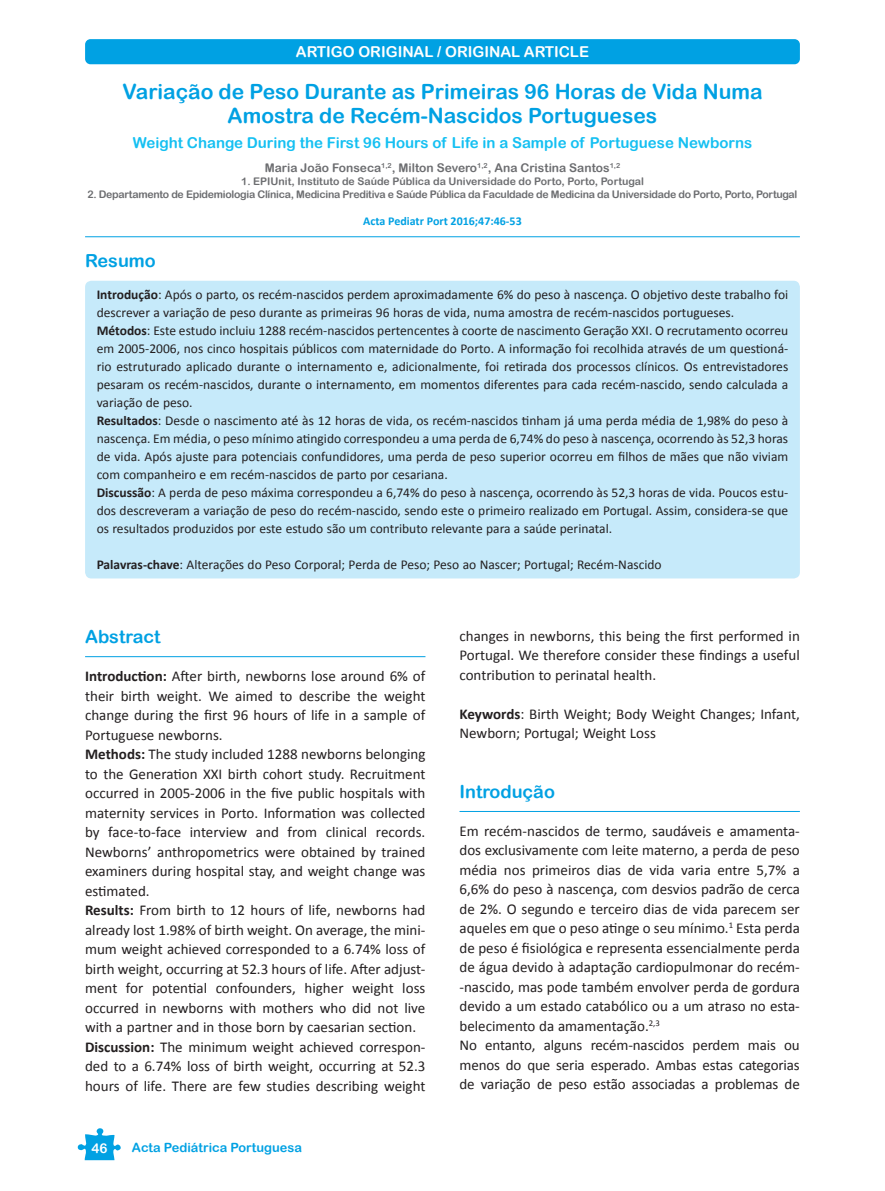
<style>
.page{position:relative;width:885px;height:1191px;background:#fff}
.page>*{position:absolute;margin:0;border:0;box-sizing:border-box;transform-origin:0 0}
.t1{font:21px/24px "Arial Rounded MT Bold";color:#00a1e3;text-align:center}
.t2{font:18px "Arial Rounded MT Bold";color:#00a1e3}
.t3{font:15px/19.5px "Calibri";color:#231f20}
.t4{font:15px "Arial Rounded MT Bold";color:#15c0f2}
.t5{font:15px "Arial Rounded MT Bold";color:#fff}
.t6{font:13.5px/18px "Calibri";color:#231f20}
.t7{font:13.5px "Arial Rounded MT Bold";color:#fff}
.t8{font:12.75px "Arial Rounded MT Bold";color:#00a1e3}
.t9{font:12px "Arial Rounded MT Bold";color:#6c6d70}
.t10{font:700 12px "Calibri";color:#00a1e3}
.t11{font:10.5px "Arial Rounded MT Bold";letter-spacing:-.025em;color:#6c6d70}
.t12{font:10.5px "Arial Rounded MT Bold";color:#6c6d70}
.s1{font-weight:700}
</style>
<div class="page">
<div style="left:85px;top:39px;width:714px;height:25px;background:#00a1e3;border-radius:5px"></div>
<svg style="left:77px;top:1128px;width:44px;height:32px"></svg>
<hr style="left:85px;top:236px;width:714px;height:1px;background:#00a1e3">
<div style="left:85px;top:281px;width:714px;height:297px;background:#c6eafa;border-radius:6px"></div>
<hr style="left:85px;top:656px;width:340px;height:1px;background:#00a1e3">
<hr style="left:459px;top:811px;width:340px;height:1px;background:#00a1e3">
<p class="t5" style="left:296px;top:43px;width:294px">ARTIGO ORIGINAL / ORIGINAL ARTICLE</p>
<h1 class="t1" style="left:122px;top:79px;width:641px">Variação de Peso Durante as Primeiras 96 Horas de Vida Numa<br>Amostra de Recém-Nascidos Portugueses</h1>
<p class="t4" style="left:133px;top:134px;width:621px">Weight Change During the First 96 Hours of Life in a Sample of Portuguese Newborns</p>
<p class="t9" style="left:265px;top:161px;width:357px">Maria João Fonseca<sup>1,2</sup>, Milton Severo<sup>1,2</sup>, Ana Cristina Santos<sup>1,2</sup></p>
<p class="t12" style="left:241px;top:175px;width:404px">1. EPIUnit, Instituto de Saúde Pública da Universidade do Porto, Porto, Portugal</p>
<p class="t11" style="left:87px;top:188px;width:711px">2. Departamento de Epidemiologia Clínica, Medicina Preditiva e Saúde Pública da Faculdade de Medicina da Universidade do Porto, Porto, Portugal</p>
<p class="t10" style="left:363px;top:213px;width:160px">Acta Pediatr Port 2016;47:46-53</p>
<p class="t2" style="left:85px;top:250px;width:72px">Resumo</p>
<p class="t6" style="left:97px;top:285px;width:693px"><span class="s1">Introdução</span>: Após o parto, os recém-nascidos perdem aproximadamente 6% do peso à nascença. O objetivo deste trabalho foi descrever a variação de peso durante as primeiras 96 horas de vida, numa amostra de recém-nascidos portugueses.<br><span class="s1">Métodos</span>: Este estudo incluiu 1288 recém-nascidos pertencentes à coorte de nascimento Geração XXI. O recrutamento ocorreu em 2005-2006, nos cinco hospitais públicos com maternidade do Porto. A informação foi recolhida através de um questioná&shy;rio estruturado aplicado durante o internamento e, adicionalmente, foi retirada dos processos clínicos. Os entrevistadores pesaram os recém-nascidos, durante o internamento, em momentos diferentes para cada recém-nascido, sendo calculada a variação de peso.<br><span class="s1">Resultados</span>: Desde o nascimento até às 12 horas de vida, os recém-nascidos tinham já uma perda média de 1,98% do peso à nascença. Em média, o peso mínimo atingido correspondeu a uma perda de 6,74% do peso à nascença, ocorrendo às 52,3 horas de vida. Após ajuste para potenciais confundidores, uma perda de peso superior ocorreu em filhos de mães que não viviam com companheiro e em recém-nascidos de parto por cesariana.<br><span class="s1">Discussão</span>: A perda de peso máxima correspondeu a 6,74% do peso à nascença, ocorrendo às 52,3 horas de vida. Poucos estu&shy;dos descreveram a variação de peso do recém-nascido, sendo este o primeiro realizado em Portugal. Assim, considera-se que os resultados produzidos por este estudo são um contributo relevante para a saúde perinatal.</p>
<p class="t6" style="left:97px;top:555px;width:566px"><span class="s1">Palavras-chave</span>: Alterações do Peso Corporal; Perda de Peso; Peso ao Nascer; Portugal; Recém-Nascido</p>
<p class="t2" style="left:85px;top:625px;width:77px">Abstract</p>
<p class="t3" style="left:85px;top:665px;width:342px"><span class="s1">Introduction:</span> After birth, newborns lose around 6% of their birth weight. We aimed to describe the weight change during the first 96 hours of life in a sample of Portuguese newborns.<br><span class="s1">Methods:</span> The study included 1288 newborns belonging to the Generation XXI birth cohort study. Recruitment occurred in 2005-2006 in the five public hospitals with maternity services in Porto. Information was collected by face-to-face interview and from clinical records.<br>Newborns’ anthropometrics were obtained by trained examiners during hospital stay, and weight change was estimated.<br><span class="s1">Results:</span> From birth to 12 hours of life, newborns had already lost 1.98% of birth weight. On average, the mini&shy;mum weight achieved corresponded to a 6.74% loss of birth weight, occurring at 52.3 hours of life. After adjust&shy;ment for potential confounders, higher weight loss occurred in newborns with mothers who did not live with a partner and in those born by caesarian section.<br><span class="s1">Discussion:</span> The minimum weight achieved correspon&shy;ded to a 6.74% loss of birth weight, occurring at 52.3 hours of life. There are few studies describing weight</p>
<p class="t7" style="left:92px;top:1139px;width:18px">46</p>
<p class="t8" style="left:132px;top:1140px;width:171px">Acta Pediátrica Portuguesa</p>
<p class="t3" style="left:459px;top:625px;width:342px;text-align:justify">changes in newborns, this being the first performed in Portugal. We therefore consider these findings a useful contribution to perinatal health.</p>
<p class="t3" style="left:459px;top:703px;width:342px"><span class="s1">Keywords</span>: Birth Weight; Body Weight Changes; Infant,<br>Newborn; Portugal; Weight Loss</p>
<p class="t2" style="left:459px;top:780px;width:97px">Introdução</p>
<p class="t3" style="left:459px;top:820px;width:342px">Em recém-nascidos de termo, saudáveis e amamenta&shy;dos exclusivamente com leite materno, a perda de peso média nos primeiros dias de vida varia entre 5,7% a 6,6% do peso à nascença, com desvios padrão de cerca de 2%. O segundo e terceiro dias de vida parecem ser aqueles em que o peso atinge o seu mínimo.<sup>1</sup> Esta perda de peso é fisiológica e representa essencialmente perda de água devido à adaptação cardiopulmonar do recém--nascido, mas pode também envolver perda de gordura devido a um estado catabólico ou a um atraso no esta&shy;belecimento da amamentação.<sup>2,3<br></sup>No entanto, alguns recém-nascidos perdem mais ou menos do que seria esperado. Ambas estas categorias de variação de peso estão associadas a problemas de</p>
</div>
